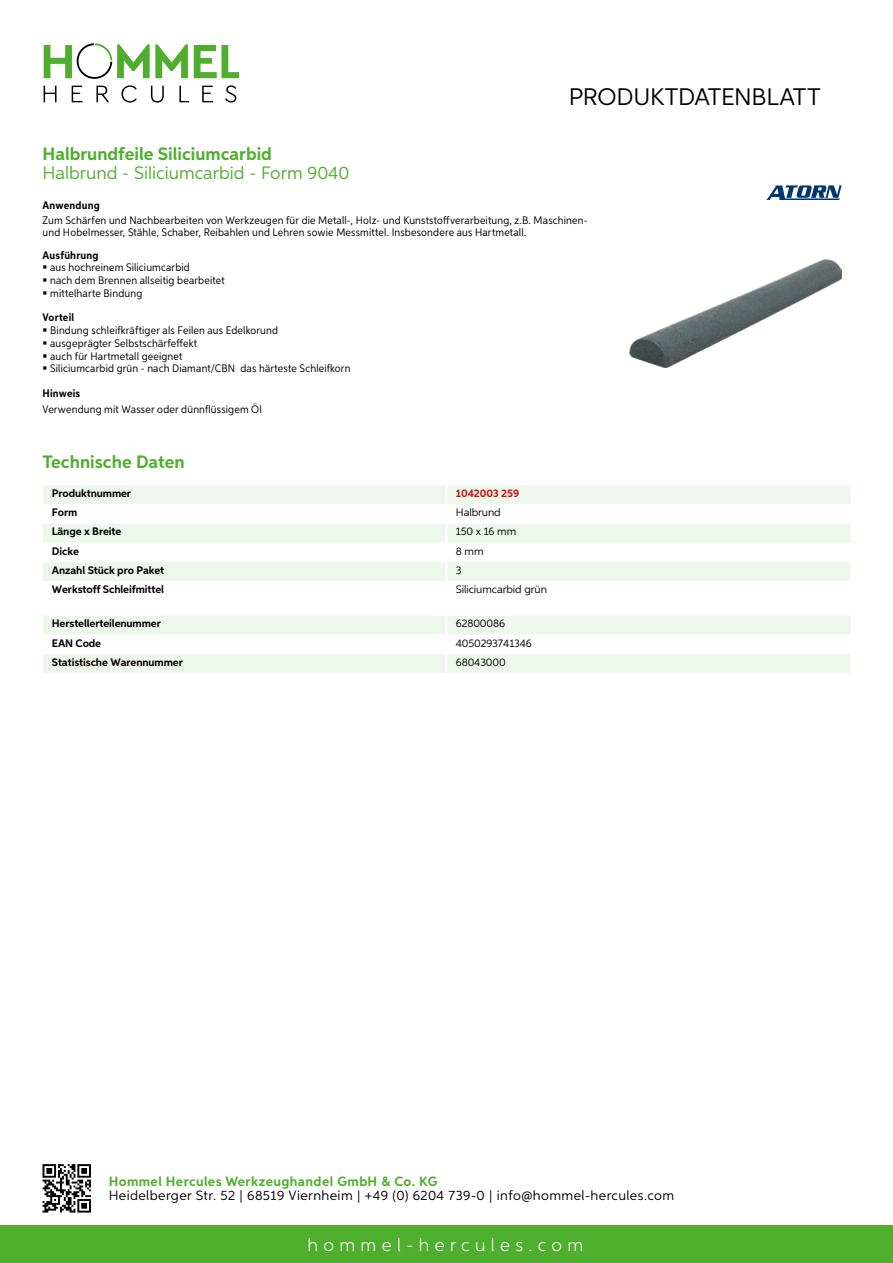
<style>
.page{position:relative;width:893px;height:1263px;background:#fff}
.page>*{position:absolute;margin:0;border:0;box-sizing:border-box;transform-origin:0 0}
.t1{font:24px "Aspira";letter-spacing:-.01em;color:#000}
.t2{font:700 18px "Aspira";color:#50ae2f}
.t3{font:18px "Aspira";color:#50ae2f}
.t4{font:300 18px "Aspira";letter-spacing:.3em;color:#fff}
.t5{font:13.5px "Aspira";letter-spacing:.03em;color:#000}
.t6{font:700 13.5px "Aspira";letter-spacing:.03em;color:#50ae2f}
.t7{font:10.95px/12.8px "Aspira Nar";letter-spacing:.015em;color:#000}
.t8{font:700 10.95px "Aspira";letter-spacing:-.01em;color:#000}
.t9{font:10.95px "Aspira";letter-spacing:-.01em;color:#000}
.t10{font:700 10.95px "Aspira Nar";letter-spacing:.02em;color:#000}
.t11{font:700 10.95px "Aspira";letter-spacing:-.01em;color:#cd1013}
</style>
<div class="page">
<div style="left:0;top:1226px;width:893px;height:37px;background:#50ae2f"></div>
<svg style="left:43px;top:1164px;width:48px;height:48px"></svg>
<svg style="left:194px;top:45px;width:45px;height:33px"></svg>
<svg style="left:44px;top:43px;width:144px;height:36px"></svg>
<svg style="left:44px;top:86px;width:13px;height:16px"></svg>
<svg style="left:72px;top:86px;width:10px;height:16px"></svg>
<svg style="left:96px;top:86px;width:13px;height:16px"></svg>
<svg style="left:121px;top:85px;width:16px;height:18px"></svg>
<svg style="left:151px;top:86px;width:13px;height:17px"></svg>
<svg style="left:179px;top:86px;width:10px;height:16px"></svg>
<svg style="left:202px;top:86px;width:11px;height:16px"></svg>
<svg style="left:225px;top:85px;width:11px;height:18px"></svg>
<div style="left:43px;top:485px;width:807px;height:19px;background:#eef7eb"></div>
<svg style="left:43px;top:524px;width:807px;height:57px;fill:#eef7eb"></svg>
<hr style="left:445px;top:485px;width:3px;height:19px;background:#fff">
<hr style="left:445px;top:523px;width:3px;height:20px;background:#fff">
<hr style="left:445px;top:543px;width:3px;height:19px;background:#fff">
<hr style="left:445px;top:562px;width:3px;height:19px;background:#fff">
<svg style="left:43px;top:615px;width:807px;height:58px"></svg>
<hr style="left:445px;top:654px;width:3px;height:19px;background:#fff">
<img style="left:629px;top:259px;width:213px;height:108px">
<svg style="left:766px;top:185px;width:76px;height:15px"></svg>
<h1 class="t1" style="left:569px;top:82px;width:253px">Produktdatenblatt</h1>
<h2 class="t2" style="left:43px;top:142px;width:231px">Halbrundfeile Siliciumcarbid</h2>
<h2 class="t3" style="left:43px;top:162px;width:308px">Halbrund - Siliciumcarbid - Form 9040</h2>
<p class="t10" style="left:43px;top:199px;width:59px">Anwendung</p>
<p class="t7" style="left:43px;top:214px;width:547px;line-height:12px">Zum Schärfen und Nachbearbeiten von Werkzeugen für die Metall-, Holz- und Kunststoffverarbeitung, z.B. Maschinen&shy;und Hobelmesser, Stähle, Schaber, Reibahlen und Lehren sowie Messmittel. Insbesondere aus Hartmetall.</p>
<p class="t10" style="left:43px;top:248px;width:58px">Ausführung</p>
<p class="t7" style="left:50px;top:261px;width:176px">aus hochreinem Siliciumcarbid<br>nach dem Brennen allseitig bearbeitet mittelharte Bindung</p>
<p class="t10" style="left:43px;top:311px;width:33px">Vorteil</p>
<p class="t7" style="left:50px;top:324px;width:302px">Bindung schleifkräftiger als Feilen aus Edelkorund<br>ausgeprägter Selbstschärfeffekt<br>auch für Hartmetall geeignet<br>Siliciumcarbid grün - nach Diamant/CBN das härteste Schleifkorn</p>
<p class="t10" style="left:43px;top:387px;width:39px">Hinweis</p>
<p class="t7" style="left:43px;top:402px;width:221px">Verwendung mit Wasser oder dünnflüssigem Öl</p>
<h2 class="t2" style="left:43px;top:451px;width:144px">Technische Daten</h2>
<p class="t8" style="left:52px;top:487px;width:81px">Produktnummer</p>
<p class="t11" style="left:456px;top:487px;width:65px">1042003 259</p>
<p class="t8" style="left:52px;top:506px;width:27px">Form</p>
<p class="t9" style="left:456px;top:506px;width:46px">Halbrund</p>
<p class="t8" style="left:52px;top:525px;width:71px">Länge x Breite</p>
<p class="t9" style="left:456px;top:525px;width:62px">150 x 16 mm</p>
<p class="t8" style="left:52px;top:544px;width:29px">Dicke</p>
<p class="t9" style="left:456px;top:544px;width:29px">8 mm</p>
<p class="t8" style="left:52px;top:563px;width:114px">Anzahl Stück pro Paket</p>
<p class="t9" style="left:456px;top:563px;width:7px">3</p>
<p class="t8" style="left:52px;top:582px;width:114px">Werkstoff Schleifmittel</p>
<p class="t9" style="left:456px;top:582px;width:93px">Siliciumcarbid grün</p>
<p class="t8" style="left:52px;top:617px;width:111px">Herstellerteilenummer</p>
<p class="t9" style="left:456px;top:617px;width:51px">62800086</p>
<p class="t8" style="left:52px;top:636px;width:51px">EAN Code</p>
<p class="t9" style="left:456px;top:636px;width:78px">4050293741346</p>
<p class="t8" style="left:52px;top:655px;width:132px">Statistische Warennummer</p>
<p class="t9" style="left:456px;top:655px;width:51px">68043000</p>
<p class="t6" style="left:109px;top:1172px;width:330px">Hommel Hercules Werkzeughandel GmbH &amp; Co. KG</p>
<p class="t5" style="left:109px;top:1187px;width:567px">Heidelberger Str. 52 | 68519 Viernheim | +49 (0) 6204 739-0 | info@hommel-hercules.com</p>
<h2 class="t4" style="left:307px;top:1234px;width:277px">hommel-hercules.com</h2>
</div>
